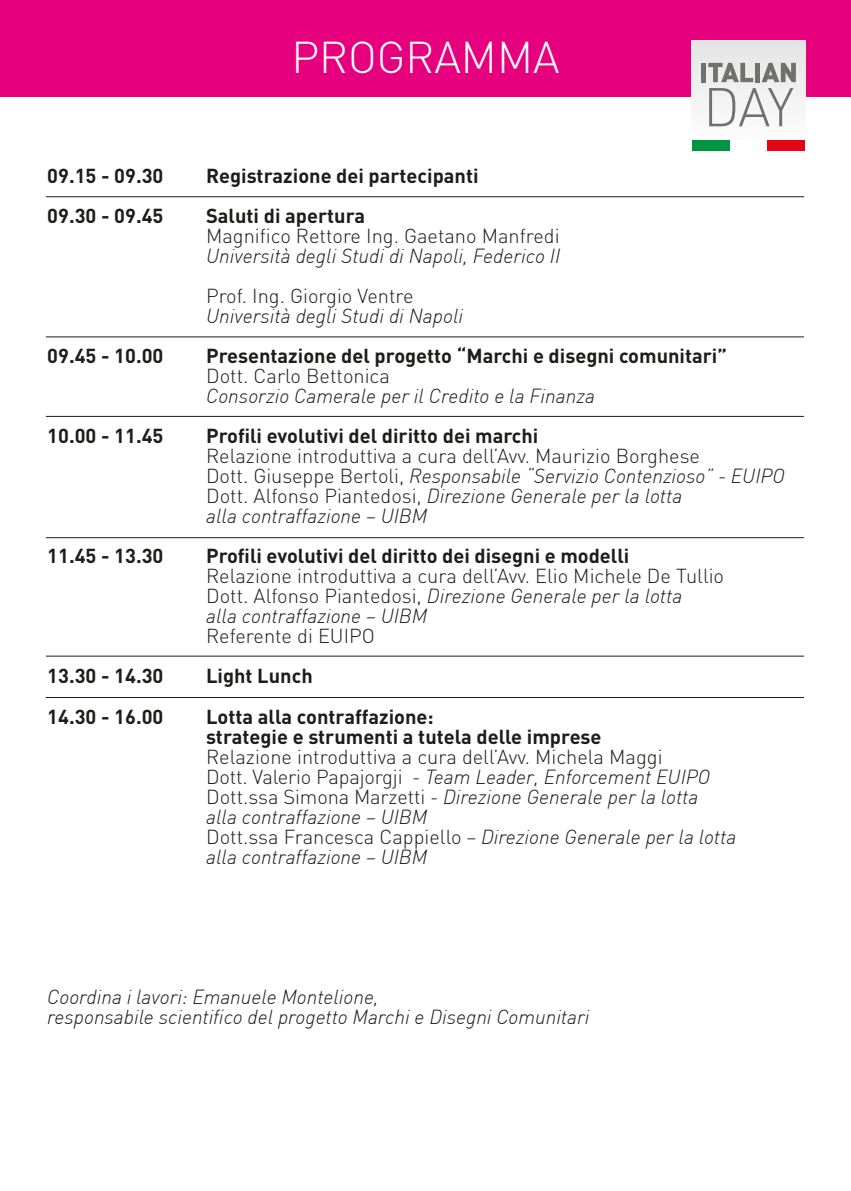
<style>
.page{position:relative;width:851px;height:1191px;background:#fff}
.page>*{position:absolute;margin:0;border:0;box-sizing:border-box;transform-origin:0 0}
.t1{font:300 44px "DIN";color:#fff}
.t2{font:italic 300 20px/20px "DIN";color:#1d1d1b}
.t3{font:300 20px/20px "DIN";color:#1d1d1b}
.t4{font:700 20px/40px "DIN";color:#1d1d1b}
.s1{font-style:italic}
.s2{font-style:normal}
</style>
<div class="page">
<div style="left:0;top:0;width:850px;height:97px;background:#e6007e"></div>
<hr style="left:46px;top:697px;width:757px;height:1px;background:#1d1d1b">
<hr style="left:46px;top:537px;width:757px;height:1px;background:#1d1d1b">
<hr style="left:46px;top:656px;width:757px;height:1px;background:#1d1d1b">
<hr style="left:46px;top:416px;width:757px;height:1px;background:#1d1d1b">
<hr style="left:46px;top:336px;width:757px;height:1px;background:#1d1d1b">
<hr style="left:46px;top:196px;width:757px;height:1px;background:#1d1d1b">
<div style="left:691px;top:41px;width:114px;height:109px;background:linear-gradient(to right,#f0f0f0,#eee)"></div>
<div style="left:691px;top:140px;width:38px;height:11px;background:#009641"></div>
<div style="left:729px;top:140px;width:38px;height:11px;background:#fff"></div>
<div style="left:701px;top:63px;width:5px;height:19px;background:#70706f"></div>
<svg style="left:708px;top:63px;width:45px;height:19px"></svg>
<div style="left:755px;top:63px;width:5px;height:19px;background:#70706f"></div>
<svg style="left:761px;top:63px;width:34px;height:19px"></svg>
<svg style="left:709px;top:88px;width:84px;height:38px"></svg>
<div style="left:767px;top:140px;width:38px;height:11px;background:#e30614"></div>
<p class="t4" style="left:47px;top:155px;width:118px">09.15 - 09.30<br>09.30 - 09.45</p>
<p class="t4" style="left:47px;top:335px;width:118px">09.45 - 10.00</p>
<p class="t4" style="left:47px;top:415px;width:118px">10.00 - 11.45</p>
<p class="t4" style="left:47px;top:535px;width:118px">11.45 - 13.30</p>
<p class="t4" style="left:47px;top:655px;width:118px">13.30 - 14.30<br>14.30 - 16.00</p>
<h1 class="t1" style="left:291px;top:30px;width:269px">PROGRAMMA</h1>
<p class="t4" style="left:206px;top:155px;width:274px">Registrazione dei partecipanti<br>Saluti di apertura</p>
<p class="t3" style="left:206px;top:226px;width:355px">Magnifico Rettore Ing. Gaetano Manfredi</p>
<p class="t2" style="left:206px;top:246px;width:355px">Università degli Studi di Napoli, Federico II</p>
<p class="t3" style="left:206px;top:286px;width:209px">Prof. Ing. Giorgio Ventre</p>
<p class="t2" style="left:206px;top:306px;width:258px">Università degli Studi di Napoli</p>
<p class="t4" style="left:206px;top:335px;width:522px">Presentazione del progetto “Marchi e disegni comunitari”</p>
<p class="t3" style="left:206px;top:366px;width:185px">Dott. Carlo Bettonica</p>
<p class="t2" style="left:206px;top:386px;width:390px">Consorzio Camerale per il Credito e la Finanza</p>
<p class="t4" style="left:206px;top:415px;width:333px">Profili evolutivi del diritto dei marchi</p>
<p class="t3" style="left:206px;top:446px;width:580px">Relazione introduttiva a cura dell’Avv. Maurizio Borghese<br>Dott. Giuseppe Bertoli, <span class="s1">Responsabile “Servizio Contenzioso” - EUIPO </span>Dott. Alfonso Piantedosi, <span class="s1">Direzione Generale per la lotta<br>alla contraffazione – UIBM</span></p>
<p class="t4" style="left:206px;top:535px;width:424px">Profili evolutivi del diritto dei disegni e modelli</p>
<p class="t3" style="left:206px;top:566px;width:519px">Relazione introduttiva a cura dell’Avv. Elio Michele De Tullio<br>Dott. Alfonso Piantedosi, <span class="s1">Direzione Generale per la lotta<br>alla contraffazione – UIBM</span></p>
<p class="t3" style="left:206px;top:626px;width:170px">Referente di EUIPO</p>
<p class="t4" style="left:206px;top:655px;width:229px">Light Lunch<br>Lotta alla contraffazione:</p>
<p class="t4" style="left:206px;top:715px;width:397px">strategie e strumenti a tutela delle imprese</p>
<p class="t2" style="left:206px;top:746px;width:531px"><span class="s2">Relazione introduttiva a cura dell’Avv. Michela Maggi<br>Dott. Valerio Papajorgji</span> - Team Leader, Enforcement EUIPO <span class="s2">Dott.ssa Simona Marzetti</span> - Direzione Generale per la lotta<br>alla contraffazione – UIBM<br><span class="s2">Dott.ssa Francesca Cappiello</span> – Direzione Generale per la lotta alla contraffazione – UIBM</p>
<p class="t2" style="left:47px;top:987px;width:543px">Coordina i lavori: Emanuele Montelione,<br>responsabile scientifico del progetto Marchi e Disegni Comunitari</p>
</div>
